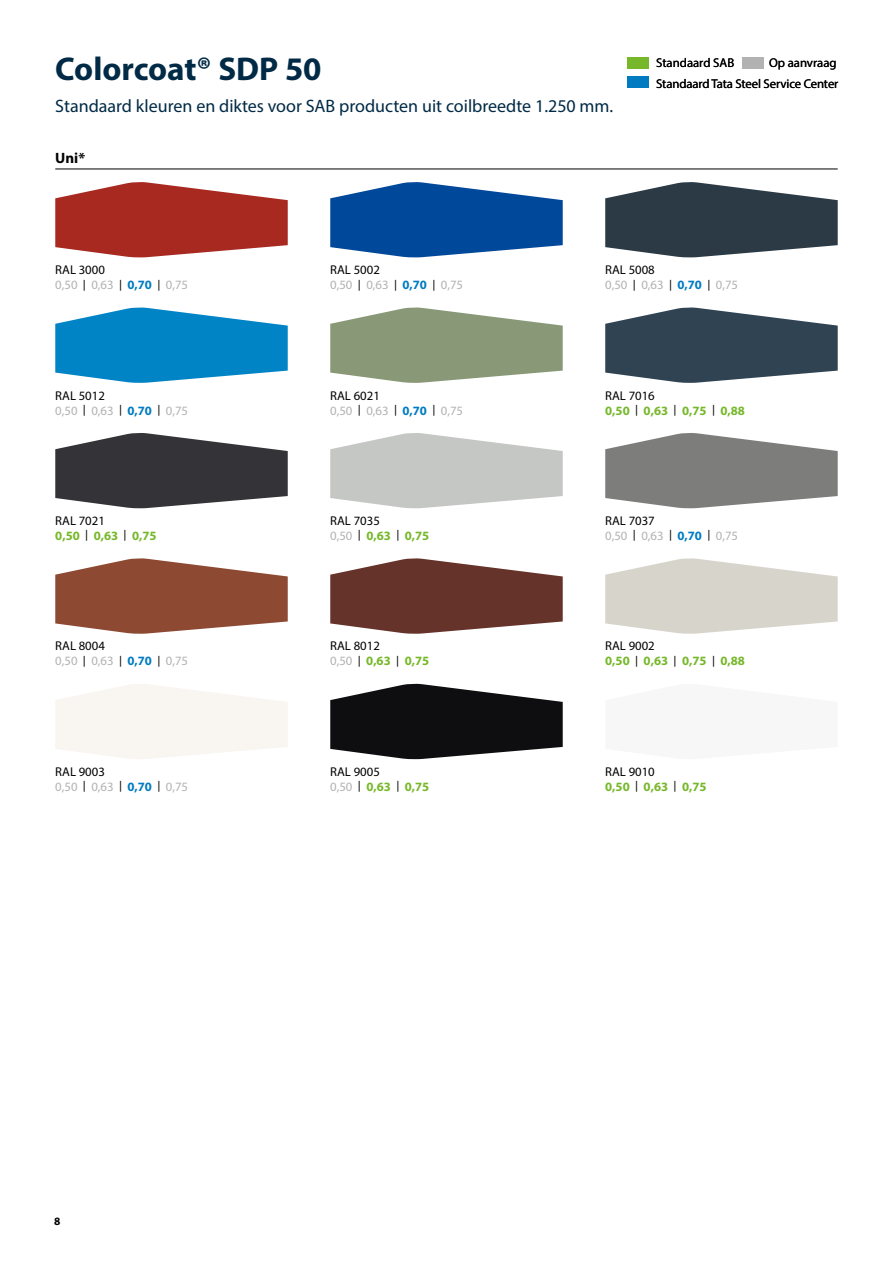
<style>
.page{position:relative;width:893px;height:1263px;background:#fff}
.page>*{position:absolute;margin:0;border:0;box-sizing:border-box;transform-origin:0 0}
.t1{font:700 33px "Myriad Pro";color:#002a45}
.t2{font:18px "Myriad Pro";color:#002a45}
.t3{font:700 15px "Myriad Pro";color:#000}
.t4{font:12.75px/15px "Myriad Pro";color:#b3b2b2}
.t5{font:700 12.75px/15px "Myriad Pro";color:#76b82a}
.t6{font:12.75px/21px "Myriad Pro";letter-spacing:-.01em;color:#000;text-align:right}
.t7{font:700 11.25px "Myriad Pro";color:#000}
.s1{color:#000}
.s2{font-size:10.8px;color:#000}
.s3{font-weight:700;color:#007bc2}
.s4{font-weight:400;color:#000}
.s5{font-weight:400;font-size:10.8px;color:#000}
.s6{font-weight:400;color:#b3b2b2}
</style>
<div class="page">
<hr style="left:55px;top:169px;width:783px;height:1px;background:#000">
<div style="left:628px;top:57px;width:21px;height:12px;background:#76b82a"></div>
<div style="left:742px;top:57px;width:22px;height:12px;background:#b3b2b2"></div>
<div style="left:628px;top:76px;width:21px;height:12px;background:#007bc2"></div>
<svg style="left:55px;top:307px;width:233px;height:76px"></svg>
<svg style="left:330px;top:307px;width:233px;height:76px"></svg>
<svg style="left:605px;top:307px;width:233px;height:76px"></svg>
<svg style="left:55px;top:182px;width:233px;height:75px"></svg>
<svg style="left:330px;top:182px;width:233px;height:75px"></svg>
<svg style="left:605px;top:182px;width:233px;height:75px"></svg>
<svg style="left:55px;top:684px;width:233px;height:75px"></svg>
<svg style="left:330px;top:683px;width:233px;height:76px"></svg>
<svg style="left:55px;top:558px;width:233px;height:76px"></svg>
<svg style="left:330px;top:558px;width:233px;height:76px"></svg>
<svg style="left:605px;top:558px;width:233px;height:76px"></svg>
<svg style="left:55px;top:433px;width:233px;height:75px"></svg>
<svg style="left:330px;top:433px;width:233px;height:75px"></svg>
<svg style="left:605px;top:433px;width:233px;height:75px"></svg>
<h1 class="t1" style="left:55px;top:47px;width:268px">Colorcoat® SDP 50</h1>
<h2 class="t2" style="left:55px;top:94px;width:560px">Standaard kleuren en diktes voor SAB producten uit coilbreedte 1.250 mm.</h2>
<p class="t3" style="left:55px;top:148px;width:31px">Uni*</p>
<p class="t6" style="left:656px;top:52px;width:80px">Standaard SAB</p>
<p class="t6" style="left:656px;top:52px;width:184px">Op aanvraag<br>Standaard Tata Steel Service Center</p>
<p class="t4" style="left:55px;top:262px;width:134px"><span class="s1">RAL 3000<br></span>0,50 <span class="s2">|</span> 0,63 <span class="s2">|</span> <span class="s3">0,70</span> <span class="s2">|</span> 0,75</p>
<p class="t4" style="left:330px;top:262px;width:134px"><span class="s1">RAL 5002<br></span>0,50 <span class="s2">|</span> 0,63 <span class="s2">|</span> <span class="s3">0,70</span> <span class="s2">|</span> 0,75</p>
<p class="t4" style="left:605px;top:262px;width:134px"><span class="s1">RAL 5008<br></span>0,50 <span class="s2">|</span> 0,63 <span class="s2">|</span> <span class="s3">0,70</span> <span class="s2">|</span> 0,75</p>
<p class="t4" style="left:55px;top:387px;width:134px"><span class="s1">RAL 5012<br></span>0,50 <span class="s2">|</span> 0,63 <span class="s2">|</span> <span class="s3">0,70</span> <span class="s2">|</span> 0,75</p>
<p class="t4" style="left:330px;top:387px;width:134px"><span class="s1">RAL 6021<br></span>0,50 <span class="s2">|</span> 0,63 <span class="s2">|</span> <span class="s3">0,70</span> <span class="s2">|</span> 0,75</p>
<p class="t5" style="left:605px;top:387px;width:141px"><span class="s4">RAL 7016<br></span>0,50 <span class="s5">|</span> 0,63 <span class="s5">|</span> 0,75 <span class="s5">|</span> 0,88</p>
<p class="t5" style="left:55px;top:513px;width:103px"><span class="s4">RAL 7021<br></span>0,50 <span class="s5">|</span> 0,63 <span class="s5">|</span> 0,75</p>
<p class="t5" style="left:330px;top:513px;width:101px"><span class="s4">RAL 7035<br></span><span class="s6">0,50</span> <span class="s5">|</span> 0,63 <span class="s5">|</span> 0,75</p>
<p class="t4" style="left:605px;top:513px;width:134px"><span class="s1">RAL 7037<br></span>0,50 <span class="s2">|</span> 0,63 <span class="s2">|</span> <span class="s3">0,70</span> <span class="s2">|</span> 0,75</p>
<p class="t4" style="left:55px;top:638px;width:134px"><span class="s1">RAL 8004<br></span>0,50 <span class="s2">|</span> 0,63 <span class="s2">|</span> <span class="s3">0,70</span> <span class="s2">|</span> 0,75</p>
<p class="t5" style="left:330px;top:638px;width:100px"><span class="s4">RAL 8012<br></span><span class="s6">0,50</span> <span class="s5">|</span> 0,63 <span class="s5">|</span> 0,75</p>
<p class="t5" style="left:605px;top:638px;width:141px"><span class="s4">RAL 9002<br></span>0,50 <span class="s5">|</span> 0,63 <span class="s5">|</span> 0,75 <span class="s5">|</span> 0,88</p>
<p class="t4" style="left:55px;top:764px;width:134px"><span class="s1">RAL 9003<br></span>0,50 <span class="s2">|</span> 0,63 <span class="s2">|</span> <span class="s3">0,70</span> <span class="s2">|</span> 0,75</p>
<p class="t5" style="left:330px;top:764px;width:101px"><span class="s4">RAL 9005<br></span><span class="s6">0,50</span> <span class="s5">|</span> 0,63 <span class="s5">|</span> 0,75</p>
<p class="t5" style="left:605px;top:764px;width:103px"><span class="s4">RAL 9010<br></span>0,50 <span class="s5">|</span> 0,63 <span class="s5">|</span> 0,75</p>
<p class="t7" style="left:54px;top:1214px;width:8px">8</p>
</div>
